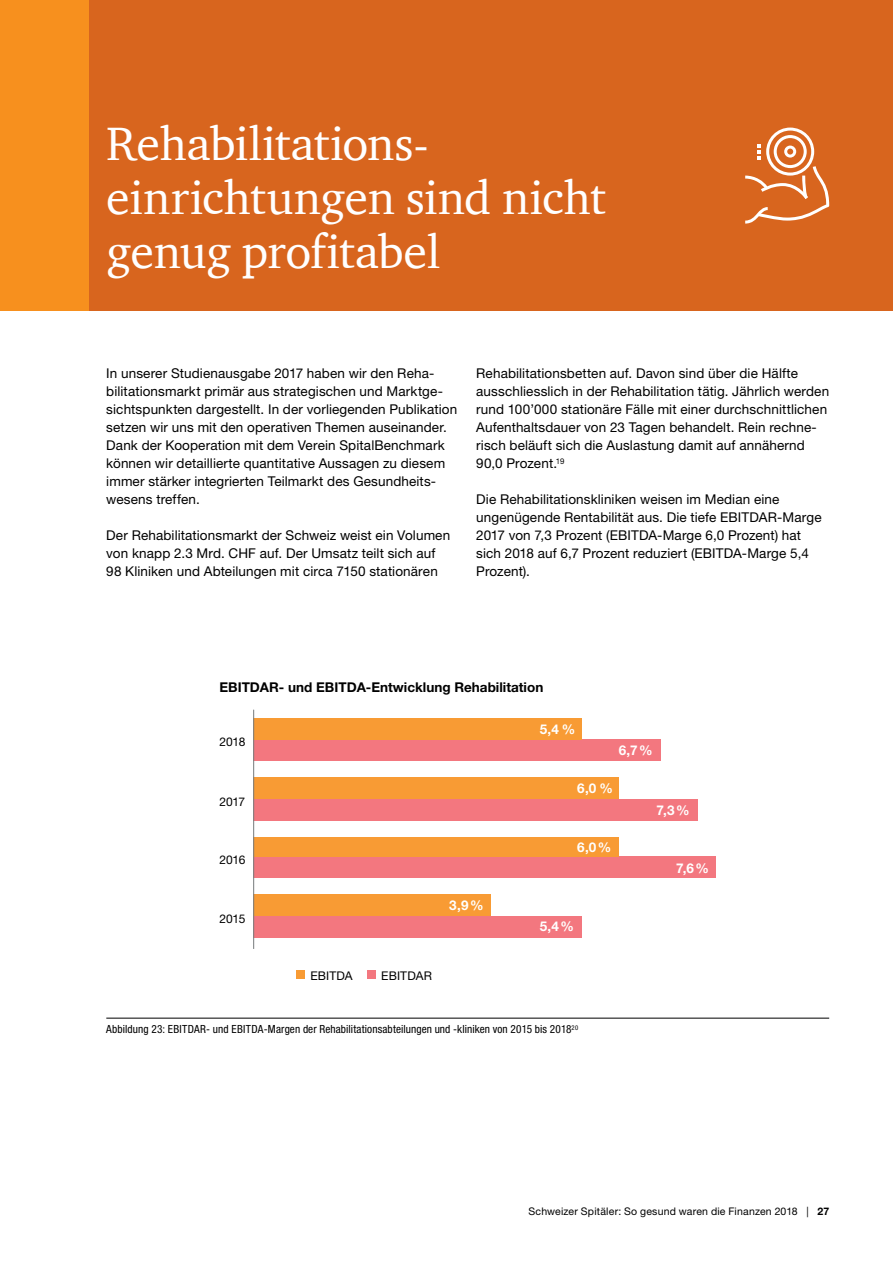
<style>
.page{position:relative;width:893px;height:1263px;background:#fff}
.page>*{position:absolute;margin:0;border:0;box-sizing:border-box;transform-origin:0 0}
.t1{font:48px/54px "ITC Charter Com";letter-spacing:-.01em;color:#fff}
.t2{font:13.5px/18px "Helvetica Neue LT Std";letter-spacing:.01em;color:#000}
.t3{font:700 13.5px "Helvetica Neue LT Std";color:#000}
.t4{font:700 13.5px "Helvetica Neue LT Std";color:#fff}
.t5{font:12px "Helvetica Neue LT Std";color:#000}
.t6{font:condensed 11.25px "Helvetica Neue LT Std";letter-spacing:.01em;color:#000}
.t7{font:10.5px "Helvetica Neue LT Std";letter-spacing:.02em;color:#000}
.s1{font-weight:700}
</style>
<div class="page">
<div style="left:1px;top:0;width:892px;height:310px;background:#d8651e"></div>
<div style="left:0;top:0;width:88px;height:310px;background:#f7901e"></div>
<svg style="left:745px;top:128px;width:84px;height:96px"></svg>
<div style="left:297px;top:970px;width:8px;height:9px;background:#f89b34"></div>
<div style="left:368px;top:970px;width:8px;height:9px;background:#f3777f"></div>
<div style="left:253px;top:916px;width:329px;height:22px;background:#f3777f"></div>
<div style="left:253px;top:857px;width:463px;height:21px;background:#f3777f"></div>
<div style="left:253px;top:739px;width:408px;height:22px;background:#f3777f"></div>
<div style="left:253px;top:894px;width:237px;height:22px;background:#f89b34"></div>
<div style="left:253px;top:837px;width:366px;height:20px;background:#f89b34"></div>
<div style="left:253px;top:718px;width:329px;height:21px;background:#f89b34"></div>
<div style="left:253px;top:799px;width:445px;height:21px;background:#f3777f"></div>
<div style="left:253px;top:777px;width:366px;height:22px;background:#f89b34"></div>
<hr style="left:253px;top:710px;width:1px;height:239px;background:#7b7f80">
<hr style="left:106px;top:1018px;width:723px;height:1px;background:#000">
<h1 class="t1" style="left:106px;top:116px;width:501px">Rehabilitations&shy;einrichtungen sind nicht genug profitabel</h1>
<p class="t2" style="left:106px;top:364px;width:352px">In unserer Studienausgabe 2017 haben wir den Reha&shy;bilitationsmarkt primär aus strategischen und Marktge&shy;sichtspunkten dargestellt. In der vorliegenden Publikation setzen wir uns mit den operativen Themen auseinander.<br>Dank der Kooperation mit dem Verein SpitalBenchmark können wir detaillierte quantitative Aussagen zu diesem immer stärker integrierten Teilmarkt des Gesundheits&shy;wesens treffen.</p>
<p class="t2" style="left:106px;top:526px;width:345px">Der Rehabilitationsmarkt der Schweiz weist ein Volumen von knapp 2.3 Mrd. CHF auf. Der Umsatz teilt sich auf<br>98 Kliniken und Abteilungen mit circa 7150 stationären</p>
<p class="t2" style="left:476px;top:364px;width:354px">Rehabilitationsbetten auf. Davon sind über die Hälfte ausschliesslich in der Rehabilitation tätig. Jährlich werden rund 100’000 stationäre Fälle mit einer durchschnittlichen Aufenthaltsdauer von 23 Tagen behandelt. Rein rechne&shy;risch beläuft sich die Auslastung damit auf annähernd 90,0 Prozent.<sup>19</sup></p>
<p class="t2" style="left:476px;top:490px;width:347px">Die Rehabilitationskliniken weisen im Median eine ungenügende Rentabilität aus. Die tiefe EBITDAR-Marge 2017 von 7,3 Prozent (EBITDA-Marge 6,0 Prozent) hat sich 2018 auf 6,7 Prozent reduziert (EBITDA-Marge 5,4<br>Prozent).</p>
<p class="t3" style="left:219px;top:678px;width:325px">EBITDAR- und EBITDA-Entwicklung Rehabilitation</p>
<p class="t5" style="left:219px;top:735px;width:28px">2018</p>
<p class="t4" style="left:540px;top:721px;width:37px">5,4 %</p>
<p class="t4" style="left:619px;top:742px;width:35px">6,7 %</p>
<p class="t5" style="left:219px;top:794px;width:27px">2017</p>
<p class="t5" style="left:219px;top:853px;width:28px">2016</p>
<p class="t5" style="left:219px;top:911px;width:28px">2015</p>
<p class="t4" style="left:449px;top:897px;width:36px">3,9 %</p>
<p class="t5" style="left:310px;top:968px;width:44px">EBITDA</p>
<p class="t5" style="left:381px;top:968px;width:52px">EBITDAR</p>
<p class="t4" style="left:577px;top:780px;width:37px">6,0 %</p>
<p class="t4" style="left:577px;top:838px;width:36px">6,0 %</p>
<p class="t4" style="left:540px;top:918px;width:36px">5,4 %</p>
<p class="t6" style="left:106px;top:1023px;width:473px">Abbildung 23: EBITDAR- und EBITDA-Margen der Rehabilitationsabteilungen und -kliniken von 2015 bis 2018<sup>20</sup></p>
<p class="t4" style="left:656px;top:801px;width:35px">7,3 %</p>
<p class="t4" style="left:676px;top:860px;width:34px">7,6 %</p>
<p class="t7" style="left:528px;top:1205px;width:302px">Schweizer Spitäler: So gesund waren die Finanzen 2018 | <span class="s1">27</span></p>
</div>
